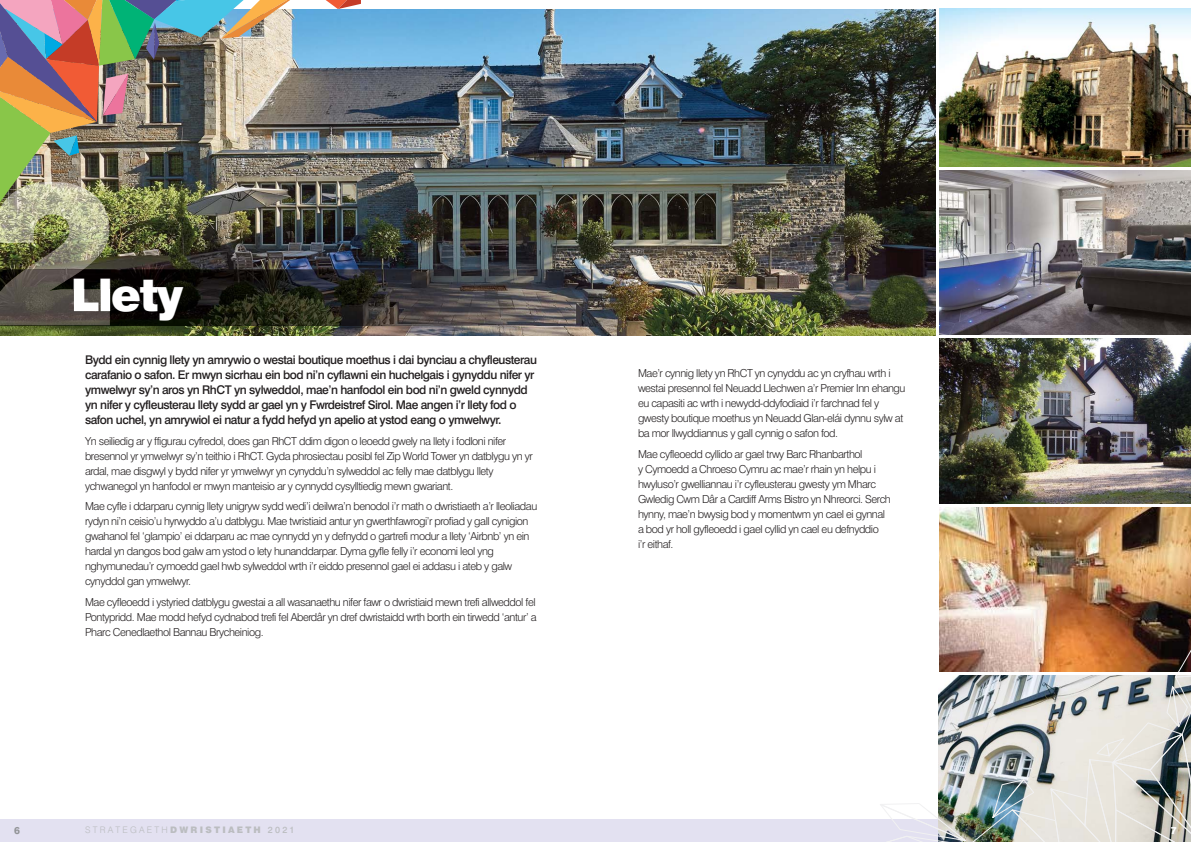
<style>
.page{position:relative;width:1191px;height:842px;background:#fff}
.page>*{position:absolute;margin:0;border:0;box-sizing:border-box;transform-origin:0 0}
.t1{font:900 45px "Swiss 721 BT";letter-spacing:-.04em;color:#fff}
.t2{font:500 12px/15px "Swiss 721 BT";letter-spacing:-.04em;color:#231f20}
.t3{font:300 11px/15px "Swiss 721 BT";letter-spacing:-.04em;color:#231f20}
.t4{font:800 10px "Swiss 721 BT";color:#939598}
.t5{font:800 10px "Swiss 721 BT";color:#fff}
.t6{font:300 9px "Swiss 721 BT";letter-spacing:.25em;color:#bbbdc0}
.s1{font-weight:900}
.s2{font-weight:500}
</style>
<div class="page">
<img style="left:0;top:9px;width:935px;height:326px">
<img style="left:939px;top:9px;width:252px;height:158px">
<img style="left:939px;top:170px;width:252px;height:165px">
<img style="left:939px;top:338px;width:252px;height:166px">
<img style="left:939px;top:507px;width:252px;height:119px">
<div style="left:0;top:819px;width:1191px;height:23px;background:#e3e1f1"></div>
<img style="left:0;top:269px;width:638px;height:57px">
<img style="left:0;top:221px;width:110px;height:104px">
<img style="left:74px;top:289px;width:36px;height:23px">
<img style="left:0;top:0;width:361px;height:221px">
<img style="left:880px;top:626px;width:311px;height:216px">
<hr style="left:938px;top:672px;width:253px;height:3px;background:#fff">
<h1 class="t1" style="left:71px;top:279px;width:114px">Llety</h1>
<p class="t2" style="left:85px;top:353px;width:453px">Bydd ein cynnig llety yn amrywio o westai boutique moethus i dai bynciau a chyfleusterau carafanio o safon. Er mwyn sicrhau ein bod ni’n cyflawni ein huchelgais i gynyddu nifer yr ymwelwyr sy’n aros yn RhCT yn sylweddol, mae’n hanfodol ein bod ni’n gweld cynnydd yn nifer y cyfleusterau llety sydd ar gael yn y Fwrdeistref Sirol. Mae angen i’r llety fod o safon uchel, yn amrywiol ei natur a fydd hefyd yn apelio at ystod eang o ymwelwyr.</p>
<p class="t3" style="left:85px;top:434px;width:449px">Yn seiliedig ar y ffigurau cyfredol, does gan RhCT ddim digon o leoedd gwely na llety i fodloni nifer bresennol yr ymwelwyr sy’n teithio i RhCT. Gyda phrosiectau posibl fel Zip World Tower yn datblygu yn yr ardal, mae disgwyl y bydd nifer yr ymwelwyr yn cynyddu’n sylweddol ac felly mae datblygu llety ychwanegol yn hanfodol er mwyn manteisio ar y cynnydd cysylltiedig mewn gwariant.</p>
<p class="t3" style="left:85px;top:500px;width:454px">Mae cyfle i ddarparu cynnig llety unigryw sydd wedi’i deilwra’n benodol i’r math o dwristiaeth a’r lleoliadau rydyn ni’n ceisio’u hyrwyddo a’u datblygu. Mae twristiaid antur yn gwerthfawrogi’r profiad y gall cynigion gwahanol fel ‘glampio’ ei ddarparu ac mae cynnydd yn y defnydd o gartrefi modur a llety ‘Airbnb’ yn ein hardal yn dangos bod galw am ystod o lety hunanddarpar. Dyma gyfle felly i’r economi leol yng nghymunedau’r cymoedd gael hwb sylweddol wrth i’r eiddo presennol gael ei addasu i ateb y galw cynyddol gan ymwelwyr.</p>
<p class="t3" style="left:85px;top:596px;width:453px;text-align:justify">Mae cyfleoedd i ystyried datblygu gwestai a all wasanaethu nifer fawr o dwristiaid mewn trefi allweddol fel Pontypridd. Mae modd hefyd cydnabod trefi fel Aberdâr yn dref dwristaidd wrth borth ein tirwedd ‘antur’ a Pharc Cenedlaethol Bannau Brycheiniog.</p>
<p class="t3" style="left:638px;top:367px;width:269px">Mae’r cynnig llety yn RhCT yn cynyddu ac yn cryfhau wrth i westai presennol fel Neuadd Llechwen a’r Premier Inn ehangu eu capasiti ac wrth i newydd-ddyfodiaid i’r farchnad fel y gwesty boutique moethus yn Neuadd Glan-elái dynnu sylw at ba mor llwyddiannus y gall cynnig o safon fod.</p>
<p class="t3" style="left:638px;top:448px;width:254px">Mae cyfleoedd cyllido ar gael trwy Barc Rhanbarthol<br>y Cymoedd a Chroeso Cymru ac mae’r rhain yn helpu i hwyluso’r gwelliannau i’r cyfleusterau gwesty ym Mharc Gwledig Cwm Dâr a Cardiff Arms Bistro yn Nhreorci. Serch hynny, mae’n bwysig bod y momentwm yn cael ei gynnal a bod yr holl gyfleoedd i gael cyllid yn cael eu defnyddio<br>i’r eithaf.</p>
<p class="t4" style="left:14px;top:826px;width:7px">6</p>
<p class="t6" style="left:85px;top:827px;width:211px">STRATEGAETH<span class="s1">DWRISTIAETH</span> <span class="s2">2021</span></p>
<p class="t5" style="left:1170px;top:826px;width:7px">7</p>
</div>
